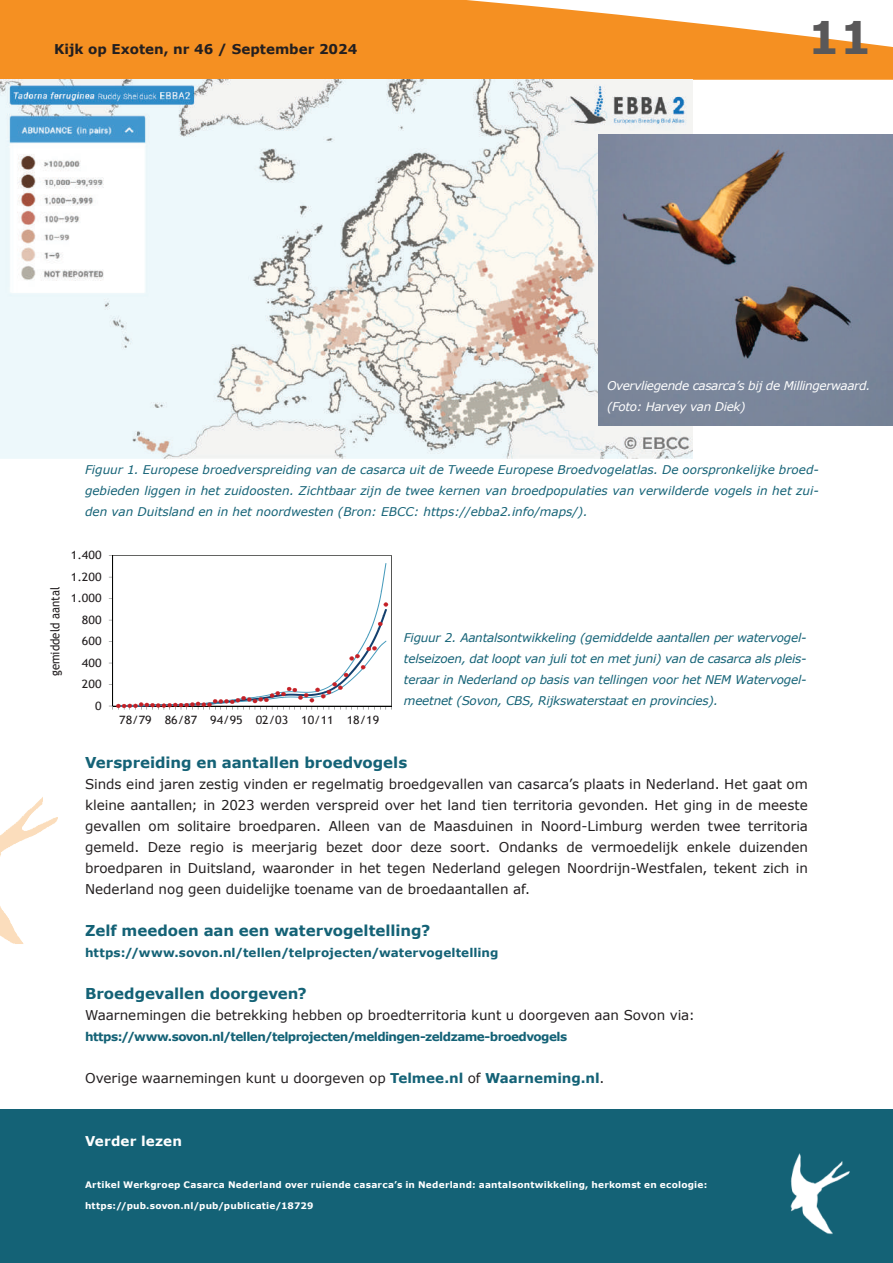
<style>
.page{position:relative;width:893px;height:1263px;background:#fff}
.page>*{position:absolute;margin:0;border:0;box-sizing:border-box;transform-origin:0 0}
.t1{font:700 45px "Verdana";color:#595859}
.t2{font:700 15px "Verdana";letter-spacing:-.005em;color:#146276}
.t3{font:13.5px/21px "Verdana";letter-spacing:-.005em;color:#231f20;text-align:justify}
.t4{font:700 13.5px "Verdana";color:#231f20}
.t5{font:700 13.5px "Verdana";letter-spacing:.015em;color:#fff}
.t6{font:12.45px "Trebuchet MS";color:#231f20;scale:.92 1}
.t7{font:italic 12px/21px "Verdana";letter-spacing:-.01em;color:#146276;text-align:justify}
.t8{font:700 12px "Verdana";letter-spacing:-.035em;color:#146276}
.t9{font:italic 12px/21px "Verdana";letter-spacing:-.03em;color:#fff}
.t10{font:700 12px "Verdana";letter-spacing:.01em;color:#146276}
.t11{font:11.4px "Trebuchet MS";color:#231f20;scale:1.09 1}
.t12{font:700 9px "Verdana";letter-spacing:.025em;color:#fff}
.s1{font-weight:700;color:#146276}
</style>
<div class="page">
<img style="left:0;top:797px;width:58px;height:147px">
<svg style="left:0;top:0;width:893px;height:80px;background:#f69f41"></svg>
<img style="left:0;top:80px;width:692px;height:378px">
<svg style="left:109px;top:555px;width:283px;height:155px"></svg>
<img style="left:598px;top:135px;width:295px;height:290px">
<div style="left:0;top:1110px;width:893px;height:153px;background:#146276"></div>
<img style="left:790px;top:1153px;width:60px;height:82px">
<p class="t4" style="left:54px;top:40px;width:305px">Kijk op Exoten, nr 46 / September 2024</p>
<h1 class="t1" style="left:808px;top:8px;width:65px">11</h1>
<p class="t9" style="left:607px;top:375px;width:265px">Overvliegende casarca’s bij de Millingerwaard. (Foto: Harvey van Diek)</p>
<p class="t7" style="left:85px;top:459px;width:735px">Figuur 1. Europese broedverspreiding van de casarca uit de Tweede Europese Broedvogelatlas. De oorspronkelijke broed&shy;gebieden liggen in het zuidoosten. Zichtbaar zijn de twee kernen van broedpopulaties van verwilderde vogels in het zui&shy;den van Duitsland en in het noordwesten (Bron: EBCC: https://ebba2.info/maps/).</p>
<p class="t11" style="left:71px;top:548px;width:30px">1.400</p>
<p class="t6" style="left:48px;top:676px;width:99px;rotate:-90deg">gemiddeld aantal</p>
<p class="t11" style="left:71px;top:570px;width:30px">1.200</p>
<p class="t11" style="left:71px;top:591px;width:30px">1.000</p>
<p class="t11" style="left:82px;top:613px;width:19px">800</p>
<p class="t11" style="left:82px;top:634px;width:19px">600</p>
<p class="t11" style="left:82px;top:656px;width:19px">400</p>
<p class="t11" style="left:82px;top:677px;width:19px">200</p>
<p class="t11" style="left:95px;top:699px;width:7px">0</p>
<p class="t11" style="left:119px;top:713px;width:240px">78/79 86/87 94/95 02/03 10/11 18/19</p>
<p class="t7" style="left:404px;top:627px;width:404px">Figuur 2. Aantalsontwikkeling (gemiddelde aantallen per watervogel&shy;telseizoen, dat loopt van juli tot en met juni) van de casarca als pleis&shy;teraar in Nederland op basis van tellingen voor het NEM Watervogel&shy;meetnet (Sovon, CBS, Rijkswaterstaat en provincies).</p>
<p class="t2" style="left:85px;top:753px;width:324px">Verspreiding en aantallen broedvogels</p>
<p class="t3" style="left:85px;top:774px;width:724px">Sinds eind jaren zestig vinden er regelmatig broedgevallen van casarca’s plaats in Nederland. Het gaat om kleine aantallen; in 2023 werden verspreid over het land tien territoria gevonden. Het ging in de meeste gevallen om solitaire broedparen. Alleen van de Maasduinen in Noord-Limburg werden twee territoria gemeld. Deze regio is meerjarig bezet door deze soort. Ondanks de vermoedelijk enkele duizenden broedparen in Duitsland, waaronder in het tegen Nederland gelegen Noordrijn-Westfalen, tekent zich in Nederland nog geen duidelijke toename van de broedaantallen af.</p>
<p class="t2" style="left:85px;top:921px;width:347px">Zelf meedoen aan een watervogeltelling?</p>
<p class="t10" style="left:85px;top:945px;width:415px">https://www.sovon.nl/tellen/telprojecten/watervogeltelling</p>
<p class="t2" style="left:85px;top:984px;width:223px">Broedgevallen doorgeven?</p>
<p class="t3" style="left:85px;top:1005px;width:611px">Waarnemingen die betrekking hebben op broedterritoria kunt u doorgeven aan Sovon via:</p>
<p class="t8" style="left:85px;top:1029px;width:484px">https://www.sovon.nl/tellen/telprojecten/meldingen-zeldzame-broedvogels</p>
<p class="t3" style="left:85px;top:1068px;width:521px">Overige waarnemingen kunt u doorgeven op <span class="s1">Telmee.nl</span> of <span class="s1">Waarneming.nl</span>.</p>
<p class="t5" style="left:85px;top:1132px;width:98px">Verder lezen</p>
<p class="t12" style="left:85px;top:1179px;width:624px">Artikel Werkgroep Casarca Nederland over ruiende casarca’s in Nederland: aantalsontwikkeling, herkomst en ecologie:</p>
<p class="t12" style="left:85px;top:1200px;width:230px">https://pub.sovon.nl/pub/publicatie/18729</p>
</div>
